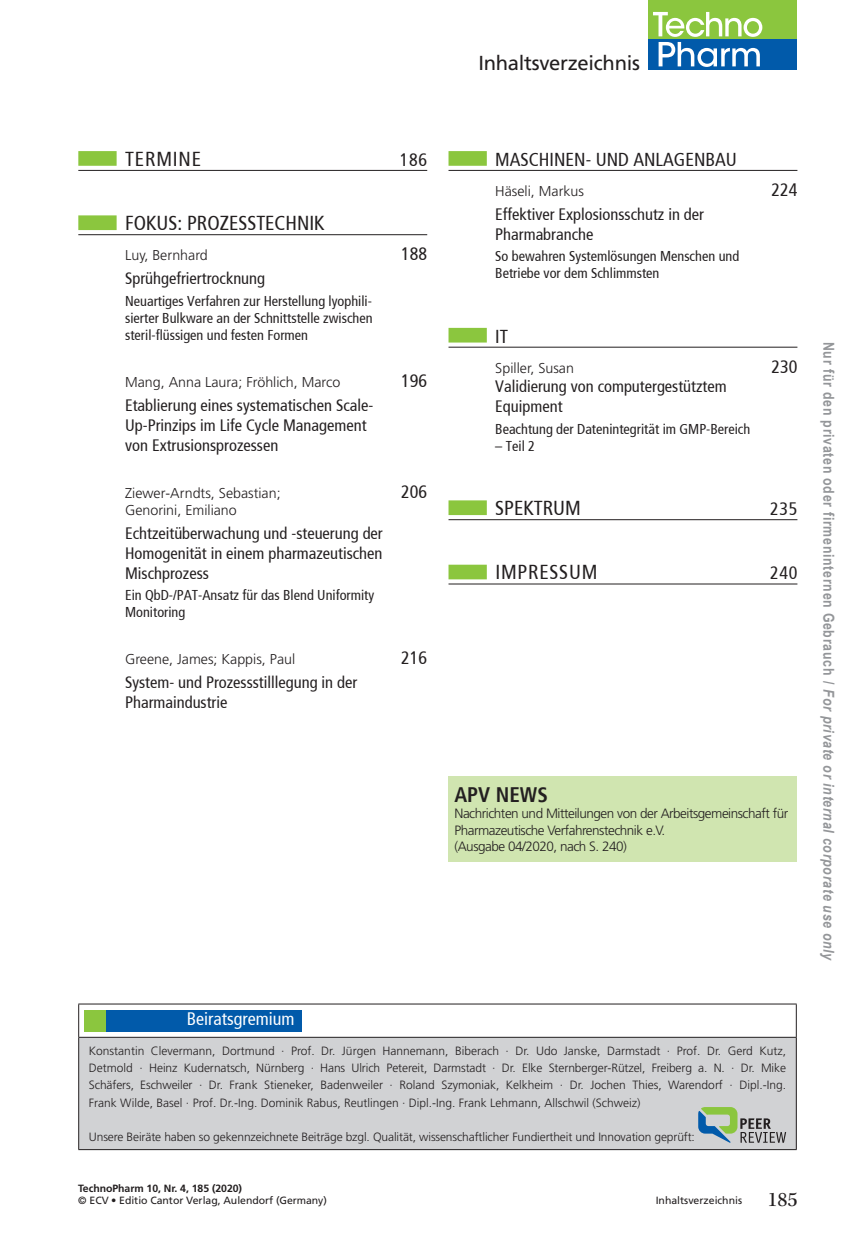
<style>
.page{position:relative;width:863px;height:1233px;background:#fff}
.page>*{position:absolute;margin:0;border:0;box-sizing:border-box;transform-origin:0 0}
.t1{font:700 condensed 21px "Frutiger";color:#231f20}
.t2{font:20.25px "Frutiger LT Std";letter-spacing:-.015em;color:#231f20}
.t3{font:condensed 20.1px "Frutiger";color:#231f20}
.t4{font:condensed 20.1px "Frutiger";letter-spacing:.04em;color:#231f20}
.t5{font:condensed 18.6px "Frutiger";color:#231f20}
.t6{font:condensed 18px "Frutiger";color:#231f20}
.t7{font:condensed 18px "Frutiger";color:#fff}
.t8{font:condensed 16.5px/19.8px "Frutiger";color:#231f20}
.t9{font:700 15px "Arial Narrow";letter-spacing:.045em;color:#949699}
.t10{font:condensed 14.25px/17.1px "Frutiger";color:#231f20}
.t11{font:300 14.25px "Frutiger";color:#231f20}
.t12{font:300 13.5px/16.2px "Frutiger";letter-spacing:-.035em;color:#231f20}
.t13{font:300 12px/17.2px "Frutiger";letter-spacing:-.01em;color:#231f20;text-align:justify}
.t14{font:10.5px "Frutiger LT Std";letter-spacing:-.005em;color:#231f20}
.t15{font:700 10.5px "Frutiger LT Std";letter-spacing:-.005em;color:#231f20}
.s1{font-family:"Kepler Std";font-size:21px}
.s2{font-style:italic}
</style>
<div class="page">
<div style="left:648px;top:0;width:149px;height:39px;background:#8bc63e"></div>
<div style="left:648px;top:39px;width:149px;height:31px;background:#015aaa"></div>
<svg style="left:653px;top:12px;width:109px;height:55px"></svg>
<hr style="left:78px;top:170px;width:349px;height:1px;background:#231f20">
<hr style="left:78px;top:234px;width:349px;height:1px;background:#231f20">
<div style="left:78px;top:151px;width:39px;height:15px;background:#8bc63e"></div>
<div style="left:78px;top:215px;width:39px;height:15px;background:#8bc63e"></div>
<hr style="left:448px;top:170px;width:349px;height:1px;background:#231f20">
<hr style="left:448px;top:347px;width:349px;height:1px;background:#231f20">
<hr style="left:448px;top:519px;width:349px;height:1px;background:#231f20">
<hr style="left:448px;top:583px;width:349px;height:1px;background:#231f20">
<div style="left:448px;top:151px;width:38px;height:15px;background:#8bc63e"></div>
<div style="left:448px;top:328px;width:38px;height:14px;background:#8bc63e"></div>
<div style="left:448px;top:500px;width:38px;height:15px;background:#8bc63e"></div>
<div style="left:448px;top:564px;width:38px;height:15px;background:#8bc63e"></div>
<div style="left:448px;top:776px;width:349px;height:85px;background:#d0e5b0"></div>
<div style="left:79px;top:1037px;width:717px;height:112px;background:#d1d2d4"></div>
<hr style="left:78px;top:1003px;width:718px;height:1px;background:#231f20">
<hr style="left:78px;top:1004px;width:1px;height:32px;background:#231f20">
<hr style="left:795px;top:1004px;width:1px;height:32px;background:#231f20">
<hr style="left:78px;top:1036px;width:718px;height:1px;background:#231f20">
<hr style="left:78px;top:1037px;width:1px;height:112px;background:#231f20">
<hr style="left:795px;top:1037px;width:1px;height:112px;background:#231f20">
<hr style="left:78px;top:1149px;width:718px;height:1px;background:#231f20">
<div style="left:85px;top:1009px;width:21px;height:22px;background:#8bc63e"></div>
<div style="left:106px;top:1009px;width:195px;height:22px;background:#015aaa"></div>
<svg style="left:698px;top:1107px;width:88px;height:35px"></svg>
<h2 class="t2" style="left:478px;top:51px;width:163px">Inhaltsverzeichnis</h2>
<h3 class="t4" style="left:125px;top:150px;width:77px">TERMINE</h3>
<h3 class="t6" style="left:400px;top:152px;width:29px">186</h3>
<h3 class="t3" style="left:125px;top:214px;width:201px">FOKUS: PROZESSTECHNIK</h3>
<p class="t11" style="left:125px;top:247px;width:84px">Luy, Bernhard</p>
<h3 class="t6" style="left:401px;top:246px;width:27px">188</h3>
<h3 class="t8" style="left:125px;top:270px;width:141px">Sprühgefriertrocknung</h3>
<p class="t10" style="left:125px;top:293px;width:249px;text-align:justify">Neuartiges Verfahren zur Herstellung lyophili&shy;sierter Bulkware an der Schnittstelle zwischen steril-flüssigen und festen Formen</p>
<p class="t11" style="left:125px;top:374px;width:217px">Mang, Anna Laura; Fröhlich, Marco</p>
<h3 class="t6" style="left:401px;top:373px;width:27px">196</h3>
<h3 class="t8" style="left:125px;top:397px;width:249px">Etablierung eines systematischen Scale-<br>Up-Prinzips im Life Cycle Management von Extrusionsprozessen</h3>
<p class="t11" style="left:125px;top:484px;width:157px">Ziewer-Arndts, Sebastian;</p>
<h3 class="t6" style="left:401px;top:483px;width:27px">206</h3>
<p class="t11" style="left:125px;top:502px;width:113px">Genorini, Emiliano</p>
<h3 class="t8" style="left:125px;top:524px;width:259px;text-align:justify">Echtzeitüberwachung und -steuerung der Homogenität in einem pharmazeutischen Mischprozess</h3>
<p class="t10" style="left:125px;top:587px;width:251px">Ein QbD-/PAT-Ansatz für das Blend Uniformity<br>Monitoring</p>
<p class="t11" style="left:125px;top:651px;width:171px">Greene, James; Kappis, Paul</p>
<h3 class="t6" style="left:401px;top:650px;width:27px">216</h3>
<h3 class="t8" style="left:125px;top:674px;width:234px">System- und Prozessstilllegung in der<br>Pharmaindustrie</h3>
<h3 class="t5" style="left:495px;top:151px;width:243px">MASCHINEN- UND ANLAGENBAU</h3>
<p class="t11" style="left:495px;top:183px;width:90px">Häseli, Markus</p>
<h3 class="t6" style="left:771px;top:182px;width:27px">224</h3>
<h3 class="t8" style="left:495px;top:206px;width:210px">Effektiver Explosionsschutz in der<br>Pharmabranche</h3>
<p class="t10" style="left:495px;top:249px;width:245px">So bewahren Systemlösungen Menschen und<br>Betriebe vor dem Schlimmsten</p>
<h3 class="t5" style="left:495px;top:328px;width:14px">IT</h3>
<p class="t11" style="left:495px;top:359px;width:80px">Spiller, Susan</p>
<h3 class="t6" style="left:771px;top:358px;width:27px">230</h3>
<h3 class="t8" style="left:495px;top:378px;width:233px">Validierung von computergestütztem<br>Equipment</h3>
<p class="t10" style="left:495px;top:421px;width:256px">Beachtung der Datenintegrität im GMP-Bereich</p>
<p class="t10" style="left:495px;top:438px;width:41px">– Teil 2</p>
<h3 class="t3" style="left:495px;top:499px;width:87px">SPEKTRUM</h3>
<h3 class="t6" style="left:769px;top:501px;width:29px">235</h3>
<h3 class="t4" style="left:495px;top:563px;width:104px">IMPRESSUM</h3>
<h3 class="t6" style="left:769px;top:565px;width:29px">240</h3>
<h1 class="t1" style="left:454px;top:785px;width:95px">APV NEWS</h1>
<p class="t12" style="left:454px;top:805px;width:335px">Nachrichten und Mitteilungen von der Arbeitsgemeinschaft für<br>Pharmazeutische Verfahrenstechnik e.V.<br>(Ausgabe 04/2020, nach S. 240)</p>
<h3 class="t7" style="left:187px;top:1011px;width:109px">Beiratsgremium</h3>
<p class="t13" style="left:89px;top:1041px;width:698px">Konstantin Clevermann, Dortmund · Prof. Dr. Jürgen Hannemann, Biberach · Dr. Udo Janske, Darmstadt · Prof. Dr. Gerd Kutz, Detmold · Heinz Kudernatsch, Nürnberg · Hans Ulrich Petereit, Darmstadt · Dr. Elke Sternberger-Rützel, Freiberg a. N. · Dr. Mike Schäfers, Eschweiler · Dr. Frank Stieneker, Badenweiler · Roland Szymoniak, Kelkheim · Dr. Jochen Thies, Warendorf · Dipl.-Ing.<br>Frank Wilde, Basel · Prof. Dr.-Ing. Dominik Rabus, Reutlingen · Dipl.-Ing. Frank Lehmann, Allschwil (Schweiz)</p>
<p class="t13" style="left:89px;top:1128px;width:607px">Unsere Beiräte haben so gekennzeichnete Beiträge bzgl. Qualität, wissenschaftlicher Fundiertheit und Innovation geprüft:</p>
<p class="t15" style="left:78px;top:1181px;width:165px">TechnoPharm 10, Nr. 4, 185 (2020)</p>
<p class="t14" style="left:78px;top:1193px;width:250px">© ECV • Editio Cantor Verlag, Aulendorf (Germany)</p>
<p class="t14" style="left:655px;top:1193px;width:143px">Inhaltsverzeichnis <span class="s1">185</span></p>
<p class="t9" style="left:837px;top:342px;width:620px;rotate:90deg">Nur für den privaten oder firmeninternen Gebrauch / <span class="s2">For private or internal corporate use only</span></p>
</div>
